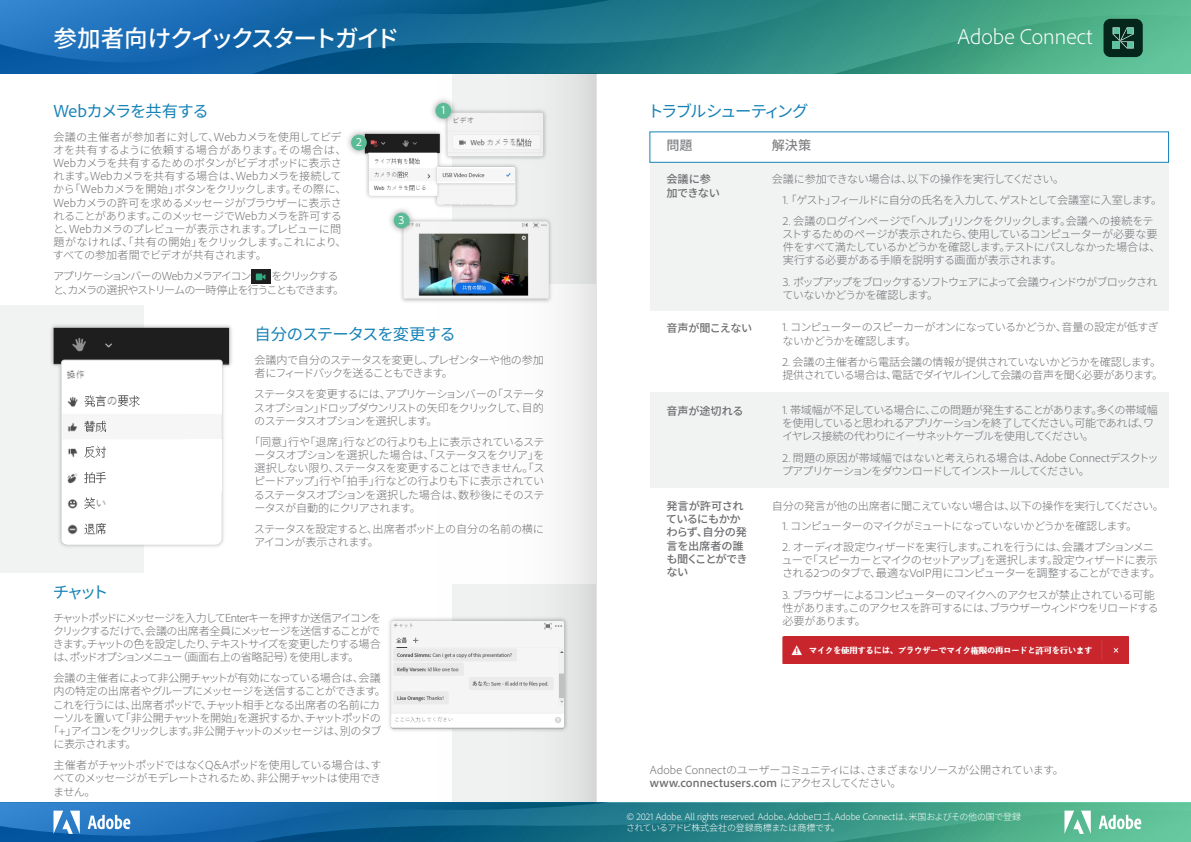
<style>
.page{position:relative;width:1191px;height:842px;background:#fff}
.page>*{position:absolute;margin:0;border:0;box-sizing:border-box;transform-origin:0 0}
.t1{font:700 23.6px "Adobe Clean Han";letter-spacing:-.085em;color:#fff}
.t2{font:300 20px "Adobe Clean Han";color:#fff}
.t3{font:16.2px "Adobe Clean Han";letter-spacing:-.075em;color:#1682b7}
.t4{font:16.2px "Adobe Clean Han";letter-spacing:-.115em;color:#1682b7}
.t5{font:700 13px "Adobe Clean Han";color:#808285}
.t6{font:300 11px/13.2px "Adobe Clean Han";letter-spacing:-.065em;color:#6d6e71}
.t7{font:300 11px/13.2px "Adobe Clean Han";letter-spacing:-.035em;color:#6d6e71}
.t8{font:300 11px/13.2px "Adobe Clean Han";letter-spacing:-.09em;color:#6d6e71}
.t9{font:300 11px/13.2px "Adobe Clean Han";letter-spacing:-.04em;color:#6d6e71}
.t10{font:300 11px/13.2px "Adobe Clean Han";letter-spacing:-.11em;color:#6d6e71}
.t11{font:700 11px/13.2px "Adobe Clean Han";letter-spacing:-.035em;color:#6d6e71}
.t12{font:300 11px/13.2px "Adobe Clean Han";letter-spacing:-.12em;color:#6d6e71}
.t13{font:300 11px "Adobe Clean Han";letter-spacing:-.085em;color:#6d6e71}
.t14{font:300 11px "Adobe Clean Han";letter-spacing:-.03em;color:#6d6e71}
.t15{font:300 11px "Adobe Clean Han";letter-spacing:-.025em;color:#6d6e71}
.t16{font:300 11px "Adobe Clean Han";letter-spacing:-.115em;color:#6d6e71}
.t17{font:700 11px "Adobe Clean Han";color:#6d6e71}
.t18{font:11px "Adobe Clean Han";color:#fff}
.t19{font:300 9px/10.8px "Adobe Clean Han";letter-spacing:-.005em;color:#fff}
.s1{font-weight:700}
</style>
<div class="page">
<div style="left:650px;top:162px;width:518px;height:148px;background:#f1f2f2"></div>
<div style="left:0;top:305px;width:144px;height:267px;background:#f1f2f2"></div>
<svg style="left:0;top:0;width:1191px;height:74px;background:#257e92"></svg>
<svg style="left:0;top:802px;width:1191px;height:40px;background:#2e8497"></svg>
<div style="left:1103px;top:19px;width:39px;height:38px;background:#04261b;border-radius:7px"></div>
<svg style="left:1112px;top:27px;width:21px;height:22px"></svg>
<svg style="left:401px;top:74px;width:195px;height:727px"></svg>
<img style="left:390px;top:211px;width:28px;height:26px">
<div style="left:394px;top:213px;width:15px;height:15px;background:#5abb97;border-radius:50%"></div>
<img style="left:426px;top:94px;width:34px;height:34px">
<div style="left:435px;top:103px;width:16px;height:16px;background:#5abb97;border-radius:50%"></div>
<div style="left:649px;top:132px;width:519px;height:31px;background:#fff;border:1px solid #1682b7"></div>
<img style="left:252px;top:270px;width:18px;height:13px">
<img style="left:376px;top:128px;width:145px;height:83px">
<img style="left:366px;top:134px;width:149px;height:71px">
<img style="left:348px;top:131px;width:28px;height:28px">
<div style="left:351px;top:135px;width:16px;height:15px;background:#5abb97;border-radius:50%"></div>
<img style="left:389px;top:615px;width:181px;height:120px">
<img style="left:391px;top:621px;width:173px;height:108px">
<div style="left:650px;top:393px;width:518px;height:95px;background:#f1f2f2"></div>
<img style="left:51px;top:325px;width:181px;height:222px">
<img style="left:53px;top:328px;width:176px;height:216px">
<div style="left:185px;top:414px;width:36px;height:25px;background:#f6f6f6"></div>
<img style="left:63px;top:362px;width:140px;height:181px">
<div style="left:187px;top:366px;width:34px;height:48px;background:#fff"></div>
<div style="left:189px;top:440px;width:32px;height:52px;background:#fff"></div>
<img style="left:782px;top:637px;width:346px;height:27px">
<h1 class="t1" style="left:53px;top:25px;width:347px">参加者向けクイックスタートガイド</h1>
<h3 class="t3" style="left:53px;top:102px;width:157px">Webカメラを共有する</h3>
<p class="t7" style="left:53px;top:130px;width:295px">会議の主催者が参加者に対して、Webカメラを使用してビデオを共有するように依頼する場合があります。その場合は、<br>Webカメラを共有するためのボタンがビデオポッドに表示されます。Webカメラを共有する場合は、Webカメラを接続してから「Webカメラを開始」ボタンをクリックします。その際に、<br>Webカメラの許可を求めるメッセージがブラウザーに表示されることがあります。このメッセージでWebカメラを許可すると、Webカメラのプレビューが表示されます。プレビューに問題がなければ、「共有の開始」をクリックします。これにより、すべての参加者間でビデオが共有されます。</p>
<p class="t16" style="left:53px;top:270px;width:200px">アプリケーションバーのWebカメラアイコン</p>
<p class="t12" style="left:53px;top:270px;width:293px;text-indent:218px">をクリックすると、カメラの選択やストリームの一時停止を行うこともできます。</p>
<p class="t18" style="left:356px;top:136px;width:7px">2</p>
<p class="t18" style="left:398px;top:213px;width:7px">3</p>
<p class="t18" style="left:441px;top:104px;width:5px">1</p>
<h3 class="t4" style="left:647px;top:102px;width:162px">トラブルシューティング</h3>
<p class="t5" style="left:666px;top:138px;width:28px">問題</p>
<p class="t5" style="left:772px;top:138px;width:41px">解決策</p>
<h2 class="t2" style="left:957px;top:26px;width:137px">Adobe Connect</h2>
<p class="t11" style="left:666px;top:173px;width:55px">会議に参加できない</p>
<p class="t15" style="left:772px;top:172px;width:294px">会議に参加できない場合は、以下の操作を実行してください。</p>
<p class="t8" style="left:783px;top:193px;width:381px">1. 「ゲスト」フィールドに自分の氏名を入力して、ゲストとして会議室に入室します。</p>
<p class="t6" style="left:782px;top:214px;width:380px">2. 会議のログインページで「ヘルプ」リンクをクリックします。会議への接続をテストするためのページが表示されたら、使用しているコンピューターが必要な要件をすべて満たしているかどうかを確認します。テストにパスしなかった場合は、実行する必要がある手順を説明する画面が表示されます。</p>
<p class="t10" style="left:782px;top:275px;width:377px">3. ポップアップをブロックするソフトウェアによって会議ウィンドウがブロックされていないかどうかを確認します。</p>
<h3 class="t3" style="left:254px;top:325px;width:203px">自分のステータスを変更する</h3>
<h3 class="t3" style="left:53px;top:583px;width:57px">チャット</h3>
<p class="t6" style="left:254px;top:354px;width:291px">会議内で自分のステータスを変更し、プレゼンターや他の参加者にフィードバックを送ることもできます。</p>
<p class="t6" style="left:254px;top:388px;width:292px;text-align:justify">ステータスを変更するには、アプリケーションバーの「ステータスオプション」ドロップダウンリストの矢印をクリックして、目的のステータスオプションを選択します。</p>
<p class="t6" style="left:254px;top:435px;width:292px;text-align:justify;text-indent:-5px">「同意」行や「退席」行などの行よりも上に表示されているステータスオプションを選択した場合は、「ステータスをクリア」を選択しない限り、ステータスを変更することはできません。「スピードアップ」行や「拍手」行などの行よりも下に表示されているステータスオプションを選択した場合は、数秒後にそのステータスが自動的にクリアされます。</p>
<p class="t6" style="left:254px;top:522px;width:292px">ステータスを設定すると、出席者ポッド上の自分の名前の横にアイコンが表示されます。</p>
<p class="t6" style="left:53px;top:611px;width:330px;text-align:justify">チャットポッドにメッセージを入力してEnterキーを押すか送信アイコンをクリックするだけで、会議の出席者全員にメッセージを送信することができます。チャットの色を設定したり、テキストサイズを変更したりする場合は、ポッドオプションメニュー（画面右上の省略記号）を使用します。</p>
<p class="t14" style="left:53px;top:672px;width:328px">会議の主催者によって非公開チャットが有効になっている場合は、会議</p>
<p class="t6" style="left:53px;top:685px;width:334px">内の特定の出席者やグループにメッセージを送信することができます。</p>
<p class="t6" style="left:53px;top:698px;width:330px">これを行うには、出席者ポッドで、チャット相手となる出席者の名前にカ</p>
<p class="t13" style="left:53px;top:711px;width:329px">ーソルを置いて「非公開チャットを開始」を選択するか、チャットポッドの</p>
<p class="t10" style="left:48px;top:724px;width:335px">「+」アイコンをクリックします。非公開チャットのメッセージは、別のタブ</p>
<p class="t6" style="left:53px;top:738px;width:85px">に表示されます。</p>
<p class="t6" style="left:53px;top:759px;width:330px;text-align:justify">主催者がチャットポッドではなくQ&amp;Aポッドを使用している場合は、すべてのメッセージがモデレートされるため、非公開チャットは使用できません。</p>
<p class="t11" style="left:666px;top:322px;width:87px">音声が聞こえない</p>
<p class="t17" style="left:666px;top:405px;width:79px">音声が途切れる</p>
<p class="t6" style="left:782px;top:321px;width:378px">1. コンピューターのスピーカーがオンになっているかどうか、音量の設定が低すぎないかどうかを確認します。</p>
<p class="t6" style="left:782px;top:355px;width:382px">2. 会議の主催者から電話会議の情報が提供されていないかどうかを確認します。提供されている場合は、電話でダイヤルインして会議の音声を聞く必要があります。</p>
<p class="t8" style="left:782px;top:404px;width:377px">1. 帯域幅が不足している場合に、この問題が発生することがあります。多くの帯域幅を使用していると思われるアプリケーションを終了してください。可能であれば、ワイヤレス接続の代わりにイーサネットケーブルを使用してください。</p>
<p class="t6" style="left:782px;top:451px;width:378px">2. 問題の原因が帯域幅ではないと考えられる場合は、Adobe Connectデスクトップアプリケーションをダウンロードしてインストールしてください。</p>
<p class="t11" style="left:666px;top:500px;width:83px">発言が許可されているにもかかわらず、自分の発言を出席者の誰も聞くことができない</p>
<p class="t9" style="left:772px;top:499px;width:393px">自分の発言が他の出席者に聞こえていない場合は、以下の操作を実行してください。</p>
<p class="t6" style="left:782px;top:519px;width:356px">1. コンピューターのマイクがミュートになっていないかどうかを確認します。</p>
<p class="t6" style="left:781px;top:541px;width:380px">2. オーディオ設定ウィザードを実行します。これを行うには、会議オプションメニューで「スピーカーとマイクのセットアップ」を選択します。設定ウィザードに表示される2つのタブで、最適なVoIP用にコンピューターを調整することができます。</p>
<p class="t6" style="left:782px;top:588px;width:378px">3. ブラウザーによるコンピューターのマイクへのアクセスが禁止されている可能性があります。このアクセスを許可するには、ブラウザーウィンドウをリロードする必要があります。</p>
<p class="t9" style="left:650px;top:763px;width:415px">Adobe Connectのユーザーコミュニティには、さまざまなリソースが公開されています。<span class="s1">www.connectusers.com</span> にアクセスしてください。</p>
<p class="t19" style="left:626px;top:811px;width:396px">© 2021 Adobe. All rights reserved. Adobe、Adobeロゴ、Adobe Connectは、米国およびその他の国で登録されているアドビ株式会社の登録商標または商標です。</p>
</div>
